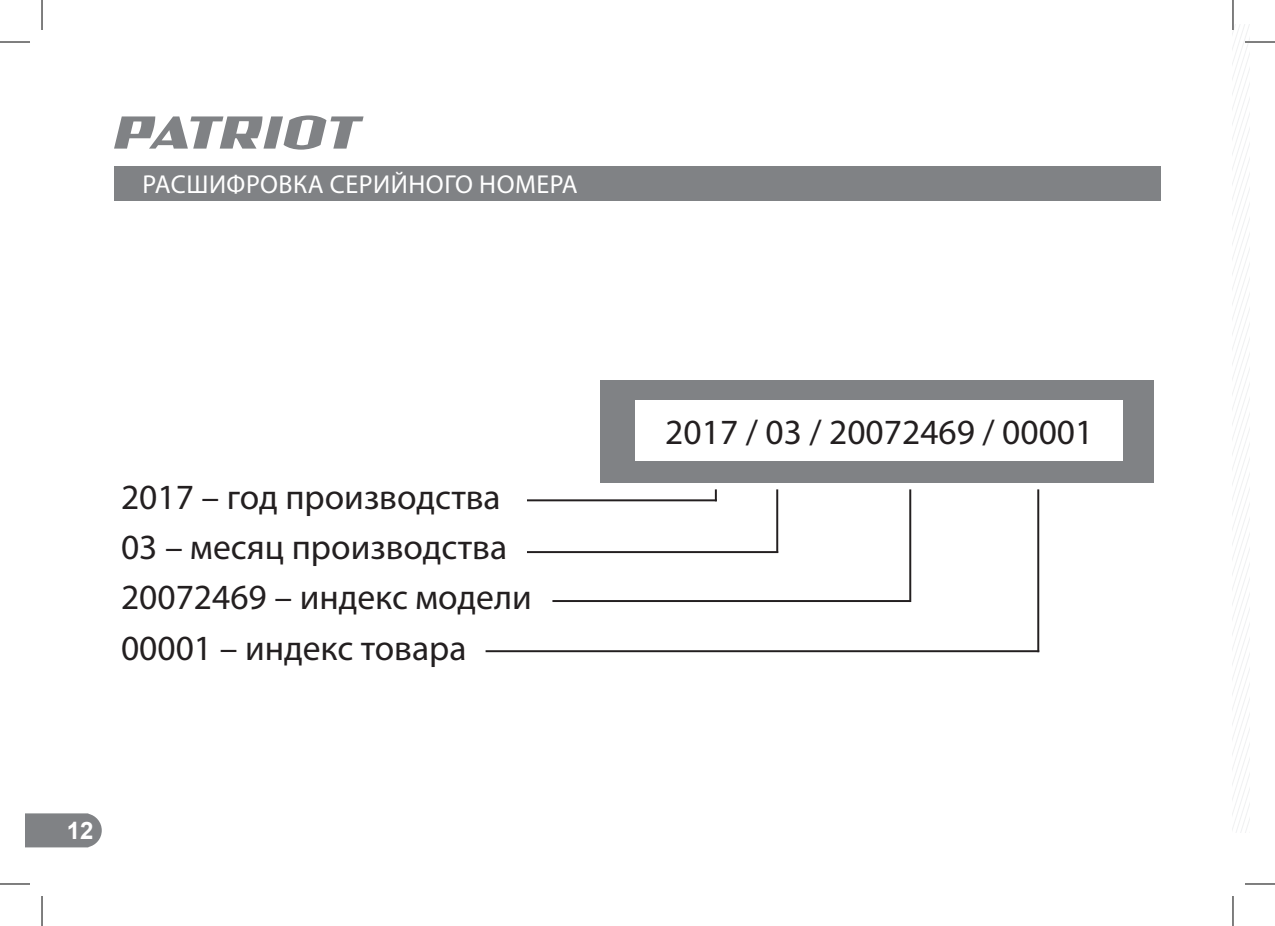
<style>
.page{position:relative;width:1275px;height:926px;background:#fff}
.page>*{position:absolute;margin:0;border:0;box-sizing:border-box;transform-origin:0 0}
.t1{font:35.6px/50.4px "Myriad Pro";color:#231f20}
.t2{font:26px "Myriad Pro";letter-spacing:.02em;color:#fff}
.t3{font:700 24px "Arial";color:#fff}
</style>
<div class="page">
<svg style="left:25px;top:813px;width:77px;height:34px;background:#87898c"></svg>
<svg style="left:114px;top:115px;width:249px;height:35px"></svg>
<div style="left:114px;top:166px;width:1047px;height:34px;background:#808285"></div>
<div style="left:600px;top:380px;width:554px;height:102px;background:#808285"></div>
<hr style="left:527px;top:499px;width:190px;height:2px;background:#231f20">
<hr style="left:527px;top:551px;width:251px;height:2px;background:#231f20">
<hr style="left:552px;top:600px;width:358px;height:2px;background:#231f20">
<hr style="left:485px;top:650px;width:554px;height:2px;background:#231f20">
<div style="left:636px;top:401px;width:487px;height:60px;background:#fff"></div>
<svg style="left:715px;top:489px;width:2px;height:11px"></svg>
<hr style="left:776px;top:489px;width:2px;height:64px;background:#231f20">
<hr style="left:909px;top:489px;width:2px;height:113px;background:#231f20">
<hr style="left:1037px;top:489px;width:2px;height:163px;background:#231f20">
<svg style="left:1233px;top:25px;width:17px;height:808px"></svg>
<hr style="left:1245px;top:41px;width:30px;height:2px;background:#fff">
<hr style="left:1231px;top:0;width:3px;height:30px;background:#fff">
<hr style="left:0;top:42px;width:30px;height:1px;background:#000">
<hr style="left:1245px;top:42px;width:30px;height:1px;background:#000">
<hr style="left:0;top:884px;width:30px;height:1px;background:#000">
<hr style="left:1245px;top:884px;width:30px;height:1px;background:#000">
<hr style="left:42px;top:0;width:1px;height:30px;background:#000">
<hr style="left:42px;top:896px;width:1px;height:30px;background:#000">
<hr style="left:1232px;top:0;width:1px;height:30px;background:#000">
<hr style="left:1232px;top:896px;width:1px;height:30px;background:#000">
<p class="t2" style="left:143px;top:168px;width:437px">РАСШИФРОВКА СЕРИЙНОГО НОМЕРА</p>
<p class="t1" style="left:121px;top:471px;width:412px">2017 – год производства<br>03 – месяц производства<br>20072469 – индекс модели<br>00001 – индекс товара</p>
<p class="t3" style="left:67px;top:815px;width:28px">12</p>
<p class="t1" style="left:665px;top:406px;width:429px">2017 / 03 / 20072469 / 00001</p>
</div>
